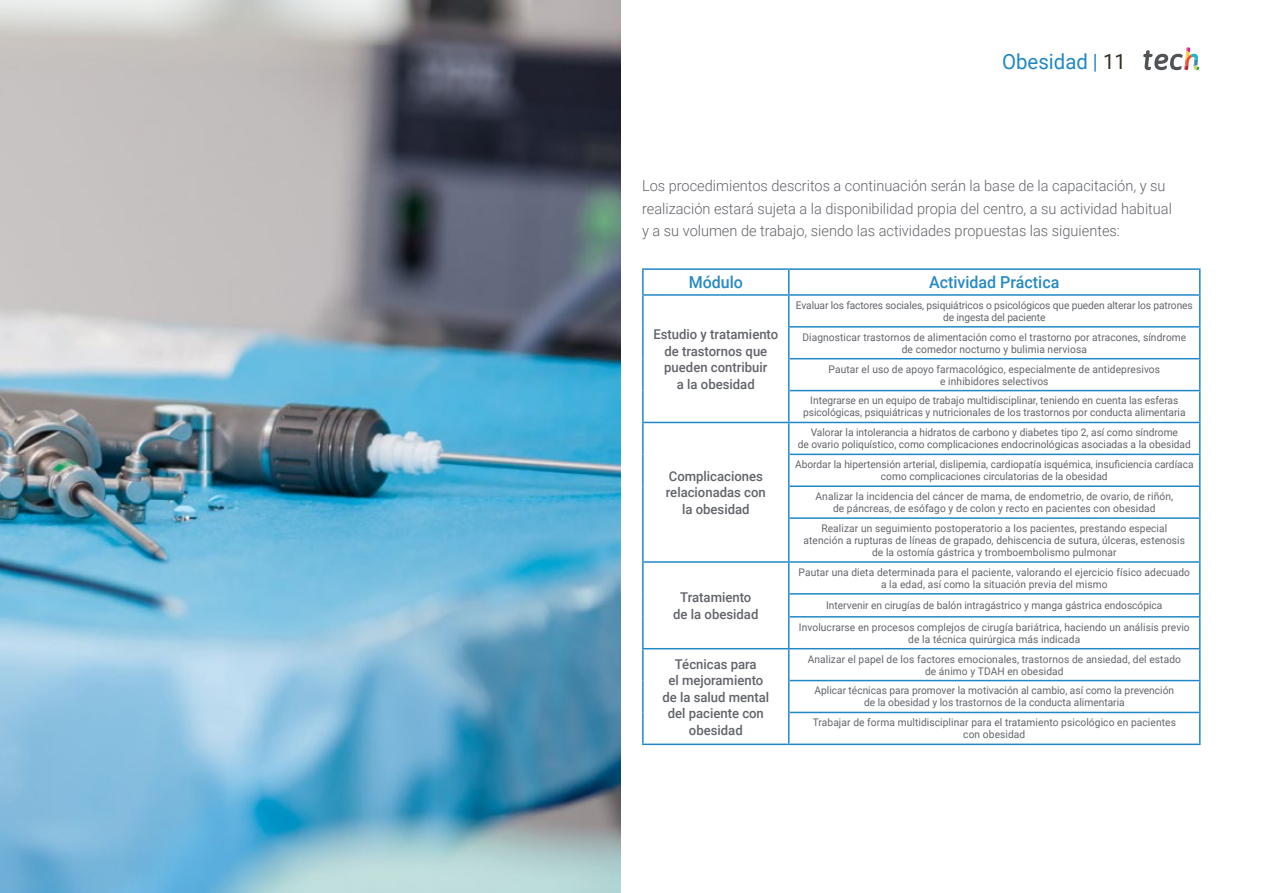
<style>
.page{position:relative;width:1263px;height:893px;background:#fff}
.page>*{position:absolute;margin:0;border:0;box-sizing:border-box;transform-origin:0 0}
.t1{font:21px "Roboto";color:#2088c5}
.t2{font:500 16.5px "Roboto";color:#2689c5}
.t3{font:300 15px/22.5px "Roboto";color:#61646a}
.t4{font:500 13.5px/16.5px "Roboto";color:#61646a;text-align:center}
.t5{font:10.5px/12px "Roboto";letter-spacing:.01em;color:#61646a;text-align:center}
.t6{font:10.5px/12px "Roboto";letter-spacing:-.01em;color:#61646a;text-align:center}
.s1{color:#312e20}
</style>
<div class="page">
<hr style="left:642px;top:744px;width:147px;height:1px;background:#2088c5">
<hr style="left:788px;top:328px;width:1px;height:31px;background:#2689c5">
<hr style="left:788px;top:359px;width:1px;height:32px;background:#2689c5">
<hr style="left:788px;top:391px;width:1px;height:31px;background:#2689c5">
<hr style="left:788px;top:423px;width:1px;height:31px;background:#2689c5">
<hr style="left:788px;top:454px;width:1px;height:32px;background:#2689c5">
<hr style="left:788px;top:486px;width:1px;height:32px;background:#2689c5">
<hr style="left:788px;top:518px;width:1px;height:43px;background:#2689c5">
<hr style="left:788px;top:563px;width:1px;height:31px;background:#2689c5">
<svg style="left:788px;top:594px;width:1px;height:23px"></svg>
<hr style="left:788px;top:617px;width:1px;height:31px;background:#2689c5">
<hr style="left:788px;top:649px;width:1px;height:32px;background:#2689c5">
<hr style="left:788px;top:681px;width:1px;height:31px;background:#2689c5">
<hr style="left:788px;top:712px;width:1px;height:32px;background:#2689c5">
<hr style="left:788px;top:296px;width:1px;height:30px;background:#2689c5">
<hr style="left:642px;top:268px;width:147px;height:2px;background:#2088c5">
<hr style="left:642px;top:270px;width:2px;height:24px;background:#2088c5">
<hr style="left:789px;top:268px;width:411px;height:2px;background:#2088c5">
<svg style="left:788px;top:270px;width:1px;height:24px"></svg>
<svg style="left:1199px;top:270px;width:1px;height:24px"></svg>
<hr style="left:642px;top:294px;width:147px;height:2px;background:#2088c5">
<hr style="left:642px;top:296px;width:2px;height:31px;background:#2088c5">
<hr style="left:642px;top:327px;width:2px;height:32px;background:#2088c5">
<hr style="left:642px;top:359px;width:2px;height:32px;background:#2088c5">
<hr style="left:642px;top:391px;width:2px;height:31px;background:#2088c5">
<hr style="left:789px;top:294px;width:411px;height:2px;background:#2088c5">
<hr style="left:1199px;top:296px;width:1px;height:30px;background:#2088c5">
<hr style="left:642px;top:422px;width:147px;height:1px;background:#2088c5">
<hr style="left:642px;top:423px;width:2px;height:31px;background:#2088c5">
<hr style="left:642px;top:454px;width:2px;height:32px;background:#2088c5">
<hr style="left:642px;top:486px;width:2px;height:32px;background:#2088c5">
<hr style="left:642px;top:518px;width:2px;height:43px;background:#2088c5">
<hr style="left:642px;top:561px;width:147px;height:2px;background:#2088c5">
<hr style="left:642px;top:563px;width:2px;height:31px;background:#2088c5">
<hr style="left:642px;top:594px;width:2px;height:23px;background:#2088c5">
<hr style="left:642px;top:617px;width:2px;height:31px;background:#2088c5">
<hr style="left:642px;top:648px;width:147px;height:1px;background:#2088c5">
<hr style="left:642px;top:649px;width:2px;height:32px;background:#2088c5">
<hr style="left:642px;top:681px;width:2px;height:31px;background:#2088c5">
<hr style="left:642px;top:712px;width:2px;height:32px;background:#2088c5">
<hr style="left:788px;top:326px;width:412px;height:2px;background:#2088c5">
<hr style="left:1199px;top:328px;width:1px;height:30px;background:#2088c5">
<hr style="left:789px;top:358px;width:411px;height:1px;background:#2088c5">
<hr style="left:1199px;top:359px;width:1px;height:31px;background:#2088c5">
<hr style="left:789px;top:390px;width:411px;height:1px;background:#2088c5">
<hr style="left:1199px;top:391px;width:1px;height:31px;background:#2088c5">
<hr style="left:789px;top:422px;width:411px;height:1px;background:#2088c5">
<hr style="left:1199px;top:423px;width:1px;height:31px;background:#2088c5">
<hr style="left:789px;top:454px;width:411px;height:1px;background:#2088c5">
<hr style="left:1199px;top:455px;width:1px;height:30px;background:#2088c5">
<hr style="left:789px;top:485px;width:411px;height:2px;background:#2088c5">
<hr style="left:1199px;top:487px;width:1px;height:30px;background:#2088c5">
<hr style="left:789px;top:517px;width:411px;height:2px;background:#2088c5">
<hr style="left:1199px;top:519px;width:1px;height:42px;background:#2088c5">
<hr style="left:789px;top:561px;width:411px;height:2px;background:#2088c5">
<hr style="left:1199px;top:563px;width:1px;height:30px;background:#2088c5">
<hr style="left:789px;top:593px;width:411px;height:2px;background:#2088c5">
<svg style="left:1199px;top:595px;width:1px;height:21px"></svg>
<hr style="left:789px;top:616px;width:411px;height:2px;background:#2088c5">
<hr style="left:1199px;top:618px;width:1px;height:30px;background:#2088c5">
<hr style="left:789px;top:648px;width:411px;height:1px;background:#2088c5">
<hr style="left:1199px;top:649px;width:1px;height:31px;background:#2088c5">
<hr style="left:789px;top:680px;width:411px;height:1px;background:#2088c5">
<hr style="left:1199px;top:681px;width:1px;height:31px;background:#2088c5">
<hr style="left:789px;top:712px;width:411px;height:1px;background:#2088c5">
<hr style="left:1199px;top:713px;width:1px;height:31px;background:#2088c5">
<hr style="left:789px;top:744px;width:411px;height:1px;background:#2088c5">
<img style="left:0;top:0;width:621px;height:893px">
<svg style="left:1143px;top:47px;width:56px;height:24px"></svg>
<h1 class="t1" style="left:1002px;top:47px;width:125px">Obesidad | <span class="s1">11</span></h1>
<p class="t3" style="left:642px;top:174px;width:531px">Los procedimientos descritos a continuación serán la base de la capacitación, y su realización estará sujeta a la disponibilidad propia del centro, a su actividad habitual y a su volumen de trabajo, siendo las actividades propuestas las siguientes:</p>
<h2 class="t2" style="left:689px;top:270px;width:56px">Módulo</h2>
<h2 class="t2" style="left:929px;top:270px;width:132px">Actividad Práctica</h2>
<p class="t4" style="left:653px;top:325px;width:126px">Estudio y tratamiento de trastornos que pueden contribuir<br>a la obesidad</p>
<p class="t4" style="left:666px;top:467px;width:102px">Complicaciones relacionadas con la obesidad</p>
<p class="t4" style="left:673px;top:589px;width:87px">Tratamiento de la obesidad</p>
<p class="t6" style="left:796px;top:299px;width:398px">Evaluar los factores sociales, psiquiátricos o psicológicos que pueden alterar los patrones de ingesta del paciente</p>
<p class="t5" style="left:802px;top:331px;width:385px">Diagnosticar trastornos de alimentación como el trastorno por atracones, síndrome de comedor nocturno y bulimia nerviosa</p>
<p class="t5" style="left:828px;top:362px;width:333px">Pautar el uso de apoyo farmacológico, especialmente de antidepresivos e inhibidores selectivos</p>
<p class="t5" style="left:803px;top:394px;width:384px">Integrarse en un equipo de trabajo multidisciplinar, teniendo en cuenta las esferas psicológicas, psiquiátricas y nutricionales de los trastornos por conducta alimentaria</p>
<p class="t5" style="left:798px;top:426px;width:395px">Valorar la intolerancia a hidratos de carbono y diabetes tipo 2, así como síndrome<br>de ovario poliquístico, como complicaciones endocrinológicas asociadas a la obesidad</p>
<p class="t5" style="left:795px;top:458px;width:400px">Abordar la hipertensión arterial, dislipemia, cardiopatía isquémica, insuficiencia cardíaca como complicaciones circulatorias de la obesidad</p>
<p class="t5" style="left:815px;top:490px;width:359px">Analizar la incidencia del cáncer de mama, de endometrio, de ovario, de riñón, de páncreas, de esófago y de colon y recto en pacientes con obesidad</p>
<p class="t5" style="left:803px;top:522px;width:383px">Realizar un seguimiento postoperatorio a los pacientes, prestando especial atención a rupturas de líneas de grapado, dehiscencia de sutura, úlceras, estenosis de la ostomía gástrica y tromboembolismo pulmonar</p>
<p class="t5" style="left:799px;top:566px;width:393px">Pautar una dieta determinada para el paciente, valorando el ejercicio físico adecuado a la edad, así como la situación previa del mismo</p>
<p class="t5" style="left:799px;top:594px;width:392px;line-height:21.5px">Intervenir en cirugías de balón intragástrico y manga gástrica endoscópica<br>Involucrarse en procesos complejos de cirugía bariátrica, haciendo un análisis previo</p>
<p class="t5" style="left:908px;top:633px;width:173px">de la técnica quirúrgica más indicada</p>
<p class="t4" style="left:662px;top:655px;width:108px">Técnicas para<br>el mejoramiento de la salud mental del paciente con obesidad</p>
<p class="t5" style="left:808px;top:652px;width:375px">Analizar el papel de los factores emocionales, trastornos de ansiedad, del estado de ánimo y TDAH en obesidad</p>
<p class="t5" style="left:814px;top:684px;width:361px">Aplicar técnicas para promover la motivación al cambio, así como la prevención de la obesidad y los trastornos de la conducta alimentaria</p>
<p class="t5" style="left:813px;top:716px;width:365px">Trabajar de forma multidisciplinar para el tratamiento psicológico en pacientes con obesidad</p>
</div>
